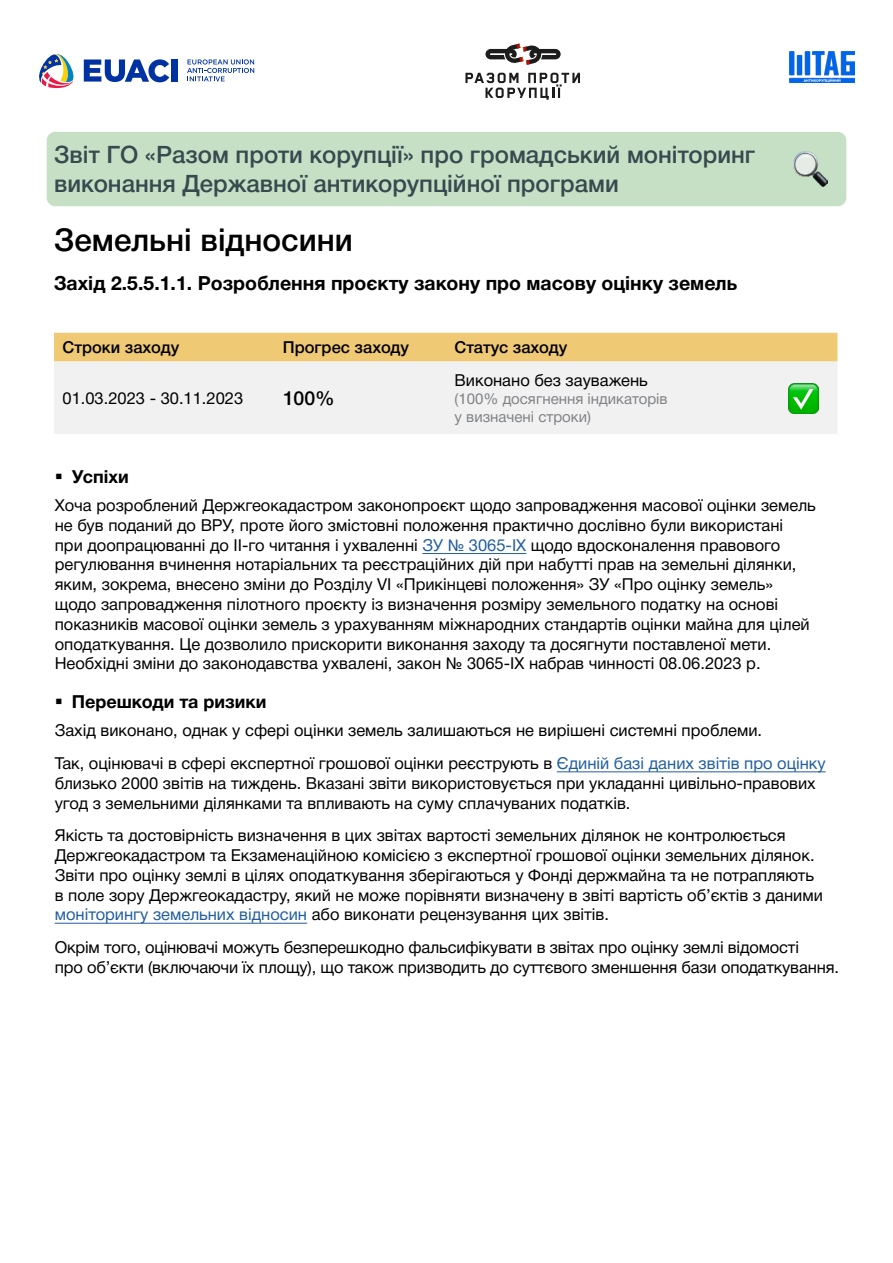
<style>
.page{position:relative;width:893px;height:1263px;background:#fff}
.page>*{position:absolute;margin:0;border:0;box-sizing:border-box;transform-origin:0 0}
.t1{font:500 31.5px "Helvetica Neue Cyr";color:#000}
.t2{font:500 24px/28.8px "Helvetica Neue Cyr";color:#364a4f}
.t3{font:700 19.5px "Helvetica Neue Cyr";color:#000}
.t4{font:500 19.5px "Helvetica Neue Cyr";color:#000}
.t5{font:700 18px "Helvetica Neue Cyr";color:#000}
.t6{font:16.5px/19.8px "Helvetica Neue Cyr";color:#000}
.t7{font:500 16.5px "Helvetica Neue Cyr";color:#000}
.t8{font:15px/18px "Helvetica Neue Cyr";color:#808285}
.s1{color:#215e9e}
</style>
<div class="page">
<div style="left:47px;top:132px;width:799px;height:74px;background:#c6e0c5;border-radius:9px"></div>
<img style="left:793px;top:152px;width:34px;height:34px">
<svg style="left:187px;top:59px;width:67px;height:22px"></svg>
<svg style="left:39px;top:53px;width:35px;height:35px"></svg>
<svg style="left:84px;top:59px;width:85px;height:23px"></svg>
<div style="left:171px;top:59px;width:7px;height:23px;background:#0033a1"></div>
<svg style="left:465px;top:73px;width:115px;height:27px"></svg>
<svg style="left:485px;top:44px;width:76px;height:21px"></svg>
<img style="left:790px;top:51px;width:65px;height:31px">
<hr style="left:422px;top:553px;width:104px;height:1px;background:#215e9e">
<hr style="left:557px;top:771px;width:269px;height:1px;background:#215e9e">
<hr style="left:55px;top:923px;width:252px;height:1px;background:#215e9e">
<div style="left:54px;top:333px;width:783px;height:29px;background:#f0c975"></div>
<div style="left:54px;top:362px;width:783px;height:72px;background:#f1f1f2"></div>
<img style="left:789px;top:383px;width:30px;height:30px">
<h2 class="t2" style="left:54px;top:140px;width:703px">Звіт ГО «Разом проти корупції» про громадський моніторинг виконання Державної антикорупційної програми</h2>
<h1 class="t1" style="left:54px;top:222px;width:300px">Земельні відносини</h1>
<p class="t3" style="left:54px;top:273px;width:685px">Захід 2.5.5.1.1. Розроблення проєкту закону про масову оцінку земель</p>
<p class="t7" style="left:63px;top:338px;width:118px">Строки заходу</p>
<p class="t7" style="left:283px;top:338px;width:128px">Прогрес заходу</p>
<p class="t7" style="left:455px;top:338px;width:114px">Статус заходу</p>
<p class="t6" style="left:63px;top:388px;width:182px">01.03.2023 - 30.11.2023</p>
<p class="t4" style="left:283px;top:387px;width:54px">100%</p>
<p class="t6" style="left:455px;top:370px;width:195px">Виконано без зауважень</p>
<p class="t8" style="left:455px;top:389px;width:215px">(100% досягнення індикаторів у визначені строки)</p>
<p class="t5" style="left:72px;top:466px;width:58px">Успіхи</p>
<p class="t6" style="left:55px;top:495px;width:762px">Хоча розроблений Держгеокадастром законопроєкт щодо запровадження масової оцінки земель не був поданий до ВРУ, проте його змістовні положення практично дослівно були використані<br>при доопрацюванні до ІІ-го читання і ухваленні <span class="s1">ЗУ № 3065-ІХ</span> щодо вдосконалення правового регулювання вчинення нотаріальних та реєстраційних дій при набутті прав на земельні ділянки, яким, зокрема, внесено зміни до Розділу VI «Прикінцеві положення» ЗУ «Про оцінку земель» щодо запровадження пілотного проєкту із визначення розміру земельного податку на основі показників масової оцінки земель з урахуванням міжнародних стандартів оцінки майна для цілей оподаткування. Це дозволило прискорити виконання заходу та досягнути поставленої мети.<br>Необхідні зміни до законодавства ухвалені, закон № 3065-ІХ набрав чинності 08.06.2023 р.</p>
<p class="t5" style="left:72px;top:692px;width:196px">Перешкоди та ризики</p>
<p class="t6" style="left:55px;top:714px;width:772px;line-height:32.5px">Захід виконано, однак у сфері оцінки земель залишаються не вирішені системні проблеми.<br>Так, оцінювачі в сфері експертної грошової оцінки реєструють в <span class="s1">Єдиній базі даних звітів про оцінку</span></p>
<p class="t6" style="left:55px;top:773px;width:762px">близько 2000 звітів на тиждень. Вказані звіти використовується при укладанні цивільно-правових угод з земельними ділянками та впливають на суму сплачуваних податків.</p>
<p class="t6" style="left:55px;top:825px;width:770px">Якість та достовірність визначення в цих звітах вартості земельних ділянок не контролюється Держгеокадастром та Екзаменаційною комісією з експертної грошової оцінки земельних ділянок.<br>Звіти про оцінку землі в цілях оподаткування зберігаються у Фонді держмайна та не потрапляють в поле зору Держгеокадастру, який не може порівняти визначену в звіті вартість об’єктів з даними <span class="s1">моніторингу земельних відносин</span> або виконати рецензування цих звітів.</p>
<p class="t6" style="left:55px;top:937px;width:786px">Окрім того, оцінювачі можуть безперешкодно фальсифікувати в звітах про оцінку землі відомості<br>про об’єкти (включаючи їх площу), що також призводить до суттєвого зменшення бази оподаткування.</p>
</div>
